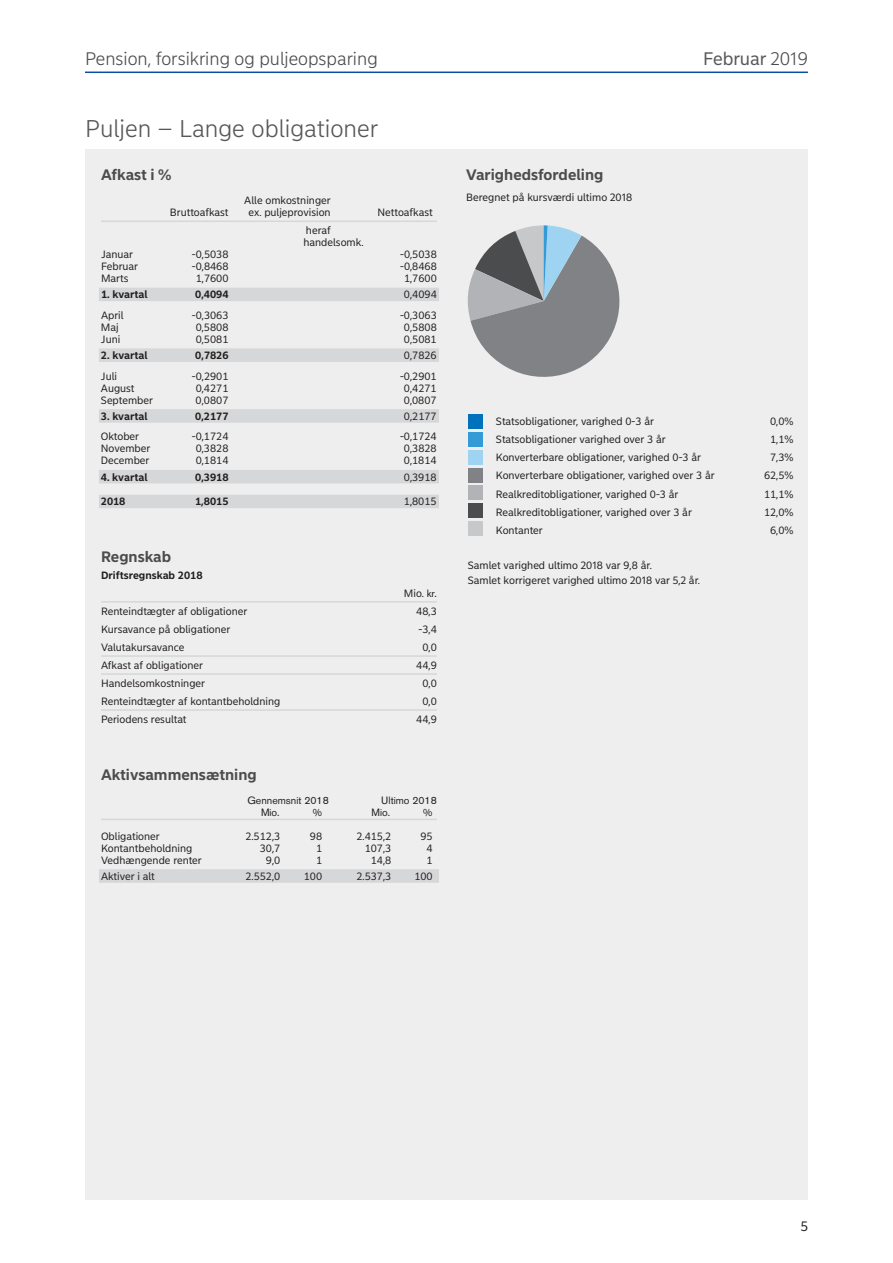
<style>
.page{position:relative;width:893px;height:1263px;background:#fff}
.page>*{position:absolute;margin:0;border:0;box-sizing:border-box;transform-origin:0 0}
.t1{font:300 24px "Nordea Sans Small";color:#57585a}
.t2{font:300 18px "Nordea Sans Small";color:#4b4c4d}
.t3{font:18px "Nordea Sans Small";letter-spacing:-.005em;color:#57585a}
.t4{font:700 15px "Nordea Sans Small";color:#4b4c4d}
.t5{font:13.5px "Nordea Sans Small";color:#231f20}
.t6{font:10.5px/12px "Nordea Sans Small";color:#231f20}
.t7{font:700 10.5px "Nordea Sans Small";color:#231f20}
.t8{font:10.5px "Akzidenz Grotesk Nordea";color:#231f20}
.s1{font-weight:300;color:#4b4c4d}
.s2{font-family:"Akzidenz Grotesk Nordea"}
</style>
<div class="page">
<div style="left:85px;top:149px;width:723px;height:1050px;background:#eeeeef"></div>
<hr style="left:85px;top:72px;width:723px;height:1px;background:#0d4da1">
<hr style="left:101px;top:221px;width:336px;height:1px;background:#d6d7d9">
<div style="left:99px;top:288px;width:340px;height:13px;background:#d6d7d9"></div>
<div style="left:99px;top:348px;width:340px;height:14px;background:#d6d7d9"></div>
<div style="left:99px;top:409px;width:340px;height:14px;background:#d6d7d9"></div>
<div style="left:99px;top:470px;width:340px;height:13px;background:#d6d7d9"></div>
<div style="left:99px;top:495px;width:340px;height:13px;background:#d6d7d9"></div>
<hr style="left:101px;top:601px;width:336px;height:2px;background:#d6d7d9">
<hr style="left:101px;top:655px;width:336px;height:2px;background:#d6d7d9">
<hr style="left:101px;top:673px;width:336px;height:2px;background:#d6d7d9">
<hr style="left:101px;top:709px;width:336px;height:2px;background:#d6d7d9">
<hr style="left:101px;top:819px;width:336px;height:1px;background:#d6d7d9">
<div style="left:99px;top:869px;width:340px;height:14px;background:#d6d7d9"></div>
<div style="left:468px;top:414px;width:15px;height:15px;background:#0072bc"></div>
<div style="left:468px;top:432px;width:15px;height:15px;background:#359bd6"></div>
<div style="left:468px;top:450px;width:15px;height:15px;background:#9ed3f1"></div>
<div style="left:468px;top:468px;width:15px;height:14px;background:#808285"></div>
<div style="left:468px;top:485px;width:15px;height:15px;background:#b2b3b7"></div>
<div style="left:468px;top:503px;width:15px;height:15px;background:#4b4c4d"></div>
<div style="left:468px;top:521px;width:15px;height:15px;background:#c7c8ca"></div>
<svg style="left:468px;top:225px;width:151px;height:152px"></svg>
<h2 class="t2" style="left:85px;top:47px;width:294px">Pension, forsikring og puljeopsparing</h2>
<h2 class="t3" style="left:703px;top:47px;width:106px">Februar <span class="s1">2019</span></h2>
<h1 class="t1" style="left:85px;top:114px;width:295px">Puljen – Lange obligationer</h1>
<h3 class="t4" style="left:101px;top:165px;width:72px">Afkast i %</h3>
<p class="t6" style="left:244px;top:194px;width:88px">Alle omkostninger</p>
<p class="t6" style="left:170px;top:206px;width:60px">Bruttoafkast</p>
<p class="t6" style="left:249px;top:206px;width:84px">ex. puljeprovision</p>
<p class="t6" style="left:377px;top:206px;width:57px">Nettoafkast</p>
<p class="t6" style="left:303px;top:224px;width:62px">heraf handelsomk.</p>
<p class="t6" style="left:101px;top:248px;width:34px">Januar</p>
<p class="t6" style="left:192px;top:248px;width:38px">-0,5038</p>
<p class="t6" style="left:400px;top:248px;width:38px">-0,5038</p>
<p class="t6" style="left:101px;top:260px;width:39px">Februar</p>
<p class="t6" style="left:192px;top:260px;width:38px">-0,8468</p>
<p class="t6" style="left:400px;top:260px;width:38px">-0,8468</p>
<p class="t6" style="left:101px;top:272px;width:29px">Marts</p>
<p class="t6" style="left:196px;top:272px;width:34px">1,7600</p>
<p class="t6" style="left:404px;top:272px;width:34px">1,7600</p>
<p class="t7" style="left:101px;top:288px;width:48px">1. kvartal</p>
<p class="t7" style="left:195px;top:288px;width:35px">0,4094</p>
<p class="t6" style="left:404px;top:289px;width:34px">0,4094</p>
<p class="t6" style="left:101px;top:309px;width:24px">April</p>
<p class="t6" style="left:192px;top:309px;width:38px">-0,3063</p>
<p class="t6" style="left:400px;top:309px;width:38px">-0,3063</p>
<p class="t6" style="left:101px;top:321px;width:19px">Maj</p>
<p class="t6" style="left:196px;top:321px;width:34px">0,5808</p>
<p class="t6" style="left:404px;top:321px;width:34px">0,5808</p>
<p class="t6" style="left:101px;top:333px;width:21px">Juni</p>
<p class="t6" style="left:196px;top:333px;width:34px">0,5081</p>
<p class="t6" style="left:404px;top:333px;width:34px">0,5081</p>
<p class="t7" style="left:101px;top:349px;width:48px">2. kvartal</p>
<p class="t7" style="left:195px;top:349px;width:35px">0,7826</p>
<p class="t6" style="left:404px;top:349px;width:34px">0,7826</p>
<p class="t6" style="left:101px;top:370px;width:18px">Juli</p>
<p class="t6" style="left:192px;top:370px;width:38px">-0,2901</p>
<p class="t6" style="left:400px;top:370px;width:38px">-0,2901</p>
<p class="t6" style="left:101px;top:382px;width:35px">August</p>
<p class="t6" style="left:196px;top:382px;width:34px">0,4271</p>
<p class="t6" style="left:404px;top:382px;width:34px">0,4271</p>
<p class="t6" style="left:101px;top:394px;width:54px">September</p>
<p class="t6" style="left:196px;top:394px;width:34px">0,0807</p>
<p class="t6" style="left:404px;top:394px;width:34px">0,0807</p>
<p class="t7" style="left:101px;top:410px;width:48px">3. kvartal</p>
<p class="t7" style="left:195px;top:410px;width:35px">0,2177</p>
<p class="t6" style="left:404px;top:410px;width:34px">0,2177</p>
<p class="t6" style="left:101px;top:431px;width:40px">Oktober</p>
<p class="t6" style="left:192px;top:431px;width:38px">-0,1724</p>
<p class="t6" style="left:400px;top:431px;width:38px">-0,1724</p>
<p class="t6" style="left:101px;top:443px;width:51px">November</p>
<p class="t6" style="left:196px;top:443px;width:34px">0,3828</p>
<p class="t6" style="left:404px;top:443px;width:34px">0,3828</p>
<p class="t6" style="left:101px;top:455px;width:50px">December</p>
<p class="t6" style="left:196px;top:455px;width:34px">0,1814</p>
<p class="t6" style="left:404px;top:455px;width:34px">0,1814</p>
<p class="t7" style="left:101px;top:470px;width:48px">4. kvartal</p>
<p class="t7" style="left:195px;top:470px;width:35px">0,3918</p>
<p class="t6" style="left:404px;top:471px;width:34px">0,3918</p>
<p class="t7" style="left:101px;top:495px;width:26px">2018</p>
<p class="t7" style="left:195px;top:495px;width:35px">1,8015</p>
<p class="t6" style="left:404px;top:496px;width:34px">1,8015</p>
<h3 class="t4" style="left:101px;top:548px;width:72px">Regnskab</h3>
<p class="t7" style="left:101px;top:568px;width:103px">Driftsregnskab 2018</p>
<p class="t6" style="left:404px;top:587px;width:34px">Mio. <span class="s2">kr.</span></p>
<p class="t6" style="left:101px;top:605px;width:148px">Renteindtægter af obligationer</p>
<p class="t6" style="left:416px;top:605px;width:22px">48,3</p>
<p class="t6" style="left:101px;top:623px;width:131px">Kursavance på obligationer</p>
<p class="t6" style="left:419px;top:623px;width:20px">-3,4</p>
<p class="t6" style="left:101px;top:641px;width:85px">Valutakursavance</p>
<p class="t6" style="left:422px;top:641px;width:16px">0,0</p>
<p class="t6" style="left:101px;top:659px;width:104px">Afkast af obligationer</p>
<p class="t6" style="left:416px;top:659px;width:22px">44,9</p>
<p class="t6" style="left:101px;top:677px;width:105px">Handelsomkostninger</p>
<p class="t6" style="left:422px;top:677px;width:16px">0,0</p>
<p class="t6" style="left:101px;top:695px;width:181px">Renteindtægter af kontantbeholdning</p>
<p class="t6" style="left:422px;top:695px;width:16px">0,0</p>
<p class="t6" style="left:101px;top:713px;width:87px">Periodens resultat</p>
<p class="t6" style="left:416px;top:713px;width:22px">44,9</p>
<h3 class="t4" style="left:101px;top:765px;width:157px">Aktivsammensætning</h3>
<p class="t8" style="left:247px;top:794px;width:83px">Gennemsnit 2018</p>
<p class="t8" style="left:381px;top:794px;width:57px">Ultimo 2018</p>
<p class="t8" style="left:261px;top:806px;width:20px">Mio.</p>
<p class="t8" style="left:313px;top:806px;width:11px">%</p>
<p class="t8" style="left:372px;top:806px;width:20px">Mio.</p>
<p class="t8" style="left:423px;top:806px;width:11px">%</p>
<p class="t6" style="left:101px;top:830px;width:60px">Obligationer</p>
<p class="t6" style="left:245px;top:830px;width:36px">2.512,3</p>
<p class="t6" style="left:310px;top:830px;width:14px">98</p>
<p class="t6" style="left:356px;top:830px;width:36px">2.415,2</p>
<p class="t6" style="left:420px;top:830px;width:14px">95</p>
<p class="t6" style="left:101px;top:842px;width:93px">Kontantbeholdning</p>
<p class="t6" style="left:260px;top:842px;width:22px">30,7</p>
<p class="t6" style="left:316px;top:842px;width:8px">1</p>
<p class="t6" style="left:365px;top:842px;width:28px">107,3</p>
<p class="t6" style="left:427px;top:842px;width:8px">4</p>
<p class="t6" style="left:101px;top:854px;width:102px">Vedhængende renter</p>
<p class="t6" style="left:266px;top:854px;width:16px">9,0</p>
<p class="t6" style="left:316px;top:854px;width:8px">1</p>
<p class="t6" style="left:371px;top:854px;width:22px">14,8</p>
<p class="t6" style="left:427px;top:854px;width:8px">1</p>
<p class="t6" style="left:101px;top:870px;width:55px">Aktiver i alt</p>
<p class="t6" style="left:245px;top:870px;width:36px">2.552,0</p>
<p class="t6" style="left:304px;top:870px;width:20px">100</p>
<p class="t6" style="left:356px;top:870px;width:36px">2.537,3</p>
<p class="t6" style="left:414px;top:870px;width:20px">100</p>
<h3 class="t4" style="left:466px;top:165px;width:139px">Varighedsfordeling</h3>
<p class="t6" style="left:466px;top:191px;width:168px">Beregnet på kursværdi ultimo 2018</p>
<p class="t6" style="left:496px;top:415px;width:160px">Statsobligationer, varighed 0-3 år</p>
<p class="t6" style="left:770px;top:415px;width:25px">0,0%</p>
<p class="t6" style="left:496px;top:433px;width:171px">Statsobligationer varighed over 3 år</p>
<p class="t6" style="left:770px;top:433px;width:25px">1,1%</p>
<p class="t6" style="left:496px;top:452px;width:207px">Konverterbare obligationer, varighed 0-3 år</p>
<p class="t6" style="left:770px;top:452px;width:25px">7,3%</p>
<p class="t6" style="left:496px;top:470px;width:220px">Konverterbare obligationer, varighed over 3 år</p>
<p class="t6" style="left:764px;top:470px;width:31px">62,5%</p>
<p class="t6" style="left:496px;top:488px;width:184px">Realkreditobligationer, varighed 0-3 år</p>
<p class="t6" style="left:764px;top:488px;width:31px">11,1%</p>
<p class="t6" style="left:496px;top:506px;width:197px">Realkreditobligationer, varighed over 3 år</p>
<p class="t6" style="left:764px;top:506px;width:31px">12,0%</p>
<p class="t6" style="left:496px;top:524px;width:48px">Kontanter</p>
<p class="t6" style="left:770px;top:524px;width:25px">6,0%</p>
<p class="t6" style="left:468px;top:558px;width:234px;line-height:15px">Samlet varighed ultimo 2018 var 9,8 år.<br>Samlet korrigeret varighed ultimo 2018 var 5,2 år.</p>
<p class="t5" style="left:801px;top:1218px;width:9px">5</p>
</div>
